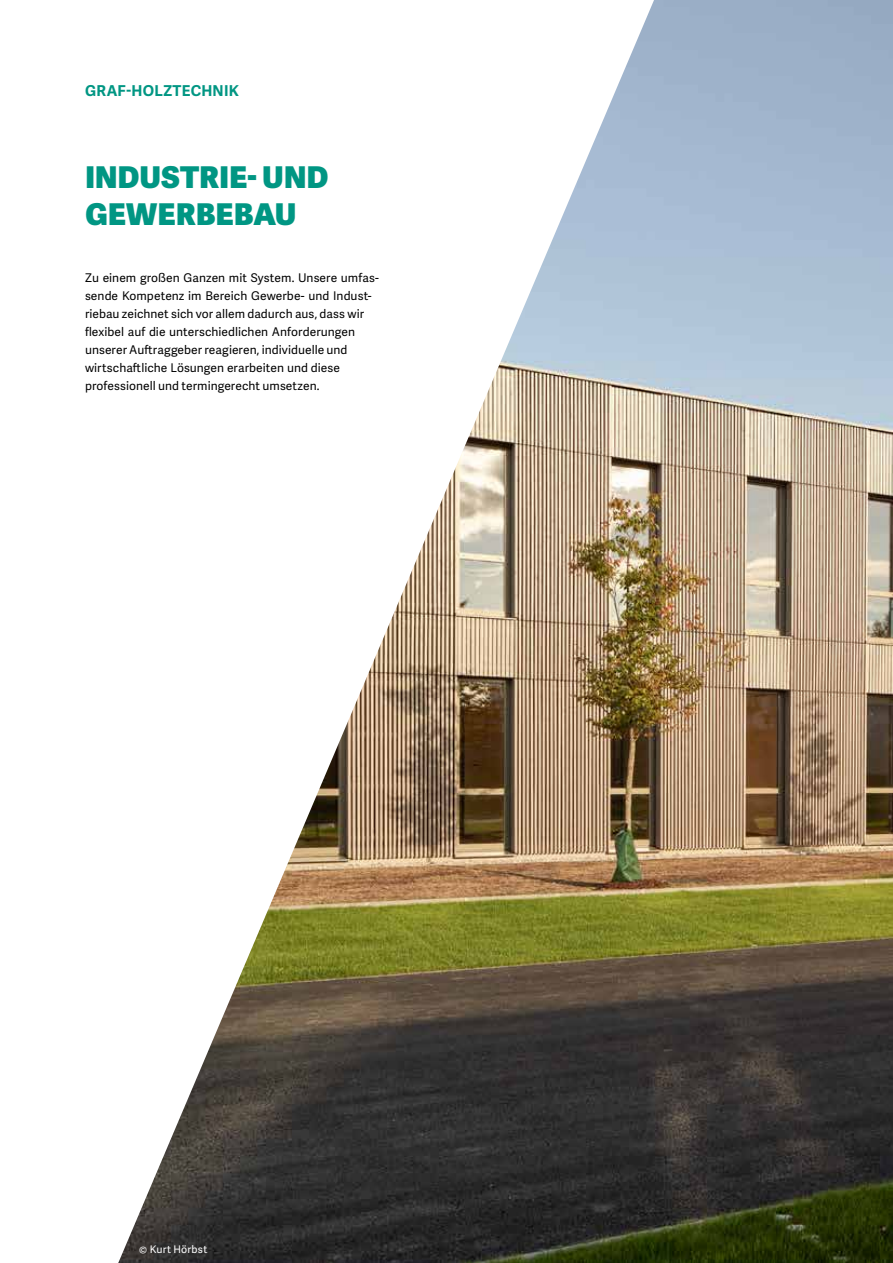
<style>
.page{position:relative;width:893px;height:1263px;background:#fff}
.page>*{position:absolute;margin:0;border:0;box-sizing:border-box;transform-origin:0 0}
.t1{font:800 30px/37.5px "Adelle Sans";letter-spacing:.01em;color:#009683}
.t2{font:700 15px "Adelle Sans";letter-spacing:.015em;color:#009683}
.t3{font:12px/18px "Adelle Sans";letter-spacing:.005em;color:#000}
.t4{font:10.5px "Adelle Sans";letter-spacing:.02em;color:#fff}
</style>
<div class="page">
<img style="left:654px;top:0;width:239px;height:1263px">
<img style="left:118px;top:0;width:536px;height:1263px">
<p class="t2" style="left:85px;top:82px;width:155px">GRAF-HOLZTECHNIK</p>
<h1 class="t1" style="left:85px;top:158px;width:245px">INDUSTRIE- UND<br>GEWERBEBAU</h1>
<p class="t3" style="left:85px;top:269px;width:295px">Zu einem großen Ganzen mit System. Unsere umfas&shy;sende Kompetenz im Bereich Gewerbe- und Indust&shy;riebau zeichnet sich vor allem dadurch aus, dass wir flexibel auf die unterschiedlichen Anforderungen unserer Auftraggeber reagieren, individuelle und wirtschaftliche Lösungen erarbeiten und diese professionell und termingerecht umsetzen.</p>
<p class="t4" style="left:139px;top:1243px;width:70px">© Kurt Hörbst</p>
</div>
